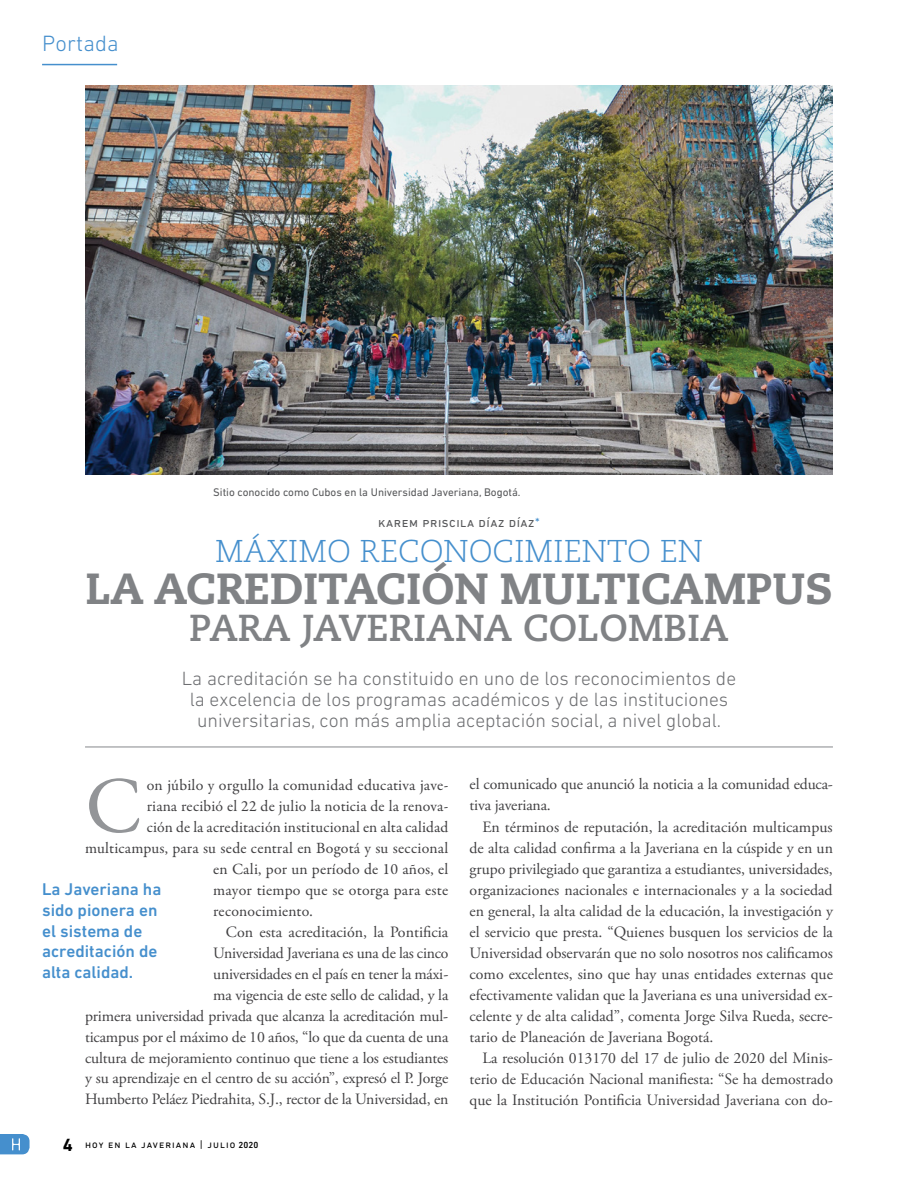
<style>
.page{position:relative;width:918px;height:1188px;background:#fff}
.page>*{position:absolute;margin:0;border:0;box-sizing:border-box;transform-origin:0 0}
.t1{font:80.55px "Garamond Premr Pro";color:#939598}
.t2{font:800 43.5px "Caecilia LT Std";color:#808285}
.t3{font:700 37.5px "Caecilia LT Std";color:#808285}
.t4{font:300 31.5px "Caecilia LT Std";color:#458fcd}
.t5{font:300 22.5px "DIN Next LT Pro";letter-spacing:.01em;color:#458fcd}
.t6{font:300 19.5px/21px "DIN Next LT Pro";color:#6d6e71;text-align:center}
.t7{font:700 18px "DIN Next LT Pro";color:#000}
.t8{font:500 17.25px/21px "DIN Next LT Pro";color:#458fcd}
.t9{font:15.75px/21px "Adobe Garamond Pro";letter-spacing:-.01em;color:#414042;text-align:justify}
.t10{font:15.75px "Garamond Premr Pro";letter-spacing:.01em;color:#414042}
.t11{font:13.5px "DIN Next LT Pro";letter-spacing:.04em;color:#58595b}
.t12{font:11.25px "DIN Next LT Pro";color:#58595b}
.t13{font:10.5px "DIN Next LT Pro";letter-spacing:.1em;color:#000}
.s1{color:#458fcd}
.s2{font-weight:500;font-size:9px}
</style>
<div class="page">
<hr style="left:42px;top:64px;width:75px;height:1px;background:#458fcd">
<svg style="left:0;top:1134px;width:30px;height:20px"></svg>
<hr style="left:85px;top:746px;width:748px;height:2px;background:#939598">
<img style="left:85px;top:85px;width:748px;height:390px">
<h3 class="t5" style="left:42px;top:31px;width:78px">Portada</h3>
<p class="t12" style="left:213px;top:485px;width:309px">Sitio conocido como Cubos en la Universidad Javeriana, Bogotá.</p>
<p class="t11" style="left:378px;top:514px;width:163px">karem priscila díaz díaz<span class="s1">*</span></p>
<h3 class="t4" style="left:215px;top:533px;width:489px">MÁXIMO RECONOCIMIENTO EN</h3>
<h2 class="t2" style="left:85px;top:562px;width:749px">LA ACREDITACIÓN MULTICAMPUS</h2>
<h3 class="t3" style="left:189px;top:606px;width:541px">PARA JAVERIANA COLOMBIA</h3>
<p class="t6" style="left:182px;top:667px;width:556px">La acreditación se ha constituido en uno de los reconocimientos de la excelencia de los programas académicos y de las instituciones universitarias, con más amplia aceptación social, a nivel global.</p>
<h1 class="t1" style="left:85px;top:758px;width:59px">C</h1>
<p class="t10" style="left:147px;top:775px;width:303px">on júbilo y orgullo la comunidad educativa jave-</p>
<p class="t10" style="left:147px;top:796px;width:303px">riana recibió el 22 de julio la noticia de la renova-</p>
<p class="t10" style="left:147px;top:817px;width:303px">ción de la acreditación institucional en alta calidad</p>
<p class="t10" style="left:85px;top:838px;width:365px">multicampus, para su sede central en Bogotá y su seccional</p>
<p class="t10" style="left:213px;top:859px;width:237px">en Cali, por un período de 10 años, el</p>
<p class="t10" style="left:213px;top:880px;width:237px">mayor tiempo que se otorga para este</p>
<p class="t10" style="left:213px;top:901px;width:101px">reconocimiento.</p>
<p class="t9" style="left:85px;top:922px;width:365px;text-align:right">Con esta acreditación, la Pontificia<br>Universidad Javeriana es una de las cinco<br>universidades en el país en tener la máxi-<br>ma vigencia de este sello de calidad, y la<br>primera universidad privada que alcanza la acreditación mul&shy;ticampus por el máximo de 10 años, “lo que da cuenta de una cultura de mejoramiento continuo que tiene a los estudiantes y su aprendizaje en el centro de su acción”, expresó el P. Jorge Humberto Peláez Piedrahita, S.J., rector de la Universidad, en</p>
<p class="t8" style="left:42px;top:878px;width:121px">La Javeriana ha sido pionera en el sistema de acreditación de alta calidad.</p>
<p class="t7" style="left:63px;top:1134px;width:12px">4</p>
<p class="t13" style="left:85px;top:1139px;width:175px">hoy en la javeriana | julio <span class="s2">2020</span></p>
<p class="t9" style="left:470px;top:775px;width:365px">el comunicado que anunció la noticia a la comunidad educa&shy;tiva javeriana.</p>
<p class="t9" style="left:470px;top:817px;width:365px;text-indent:13px">En términos de reputación, la acreditación multicampus de alta calidad confirma a la Javeriana en la cúspide y en un grupo privilegiado que garantiza a estudiantes, universidades, organizaciones nacionales e internacionales y a la sociedad en general, la alta calidad de la educación, la investigación y el servicio que presta. “Quienes busquen los servicios de la Universidad observarán que no solo nosotros nos calificamos como excelentes, sino que hay unas entidades externas que efectivamente validan que la Javeriana es una universidad ex&shy;celente y de alta calidad”, comenta Jorge Silva Rueda, secre&shy;tario de Planeación de Javeriana Bogotá.</p>
<p class="t9" style="left:470px;top:1048px;width:365px;text-indent:13px">La resolución 013170 del 17 de julio de 2020 del Minis&shy;terio de Educación Nacional manifiesta: “Se ha demostrado que la Institución Pontificia Universidad Javeriana con do-</p>
</div>
